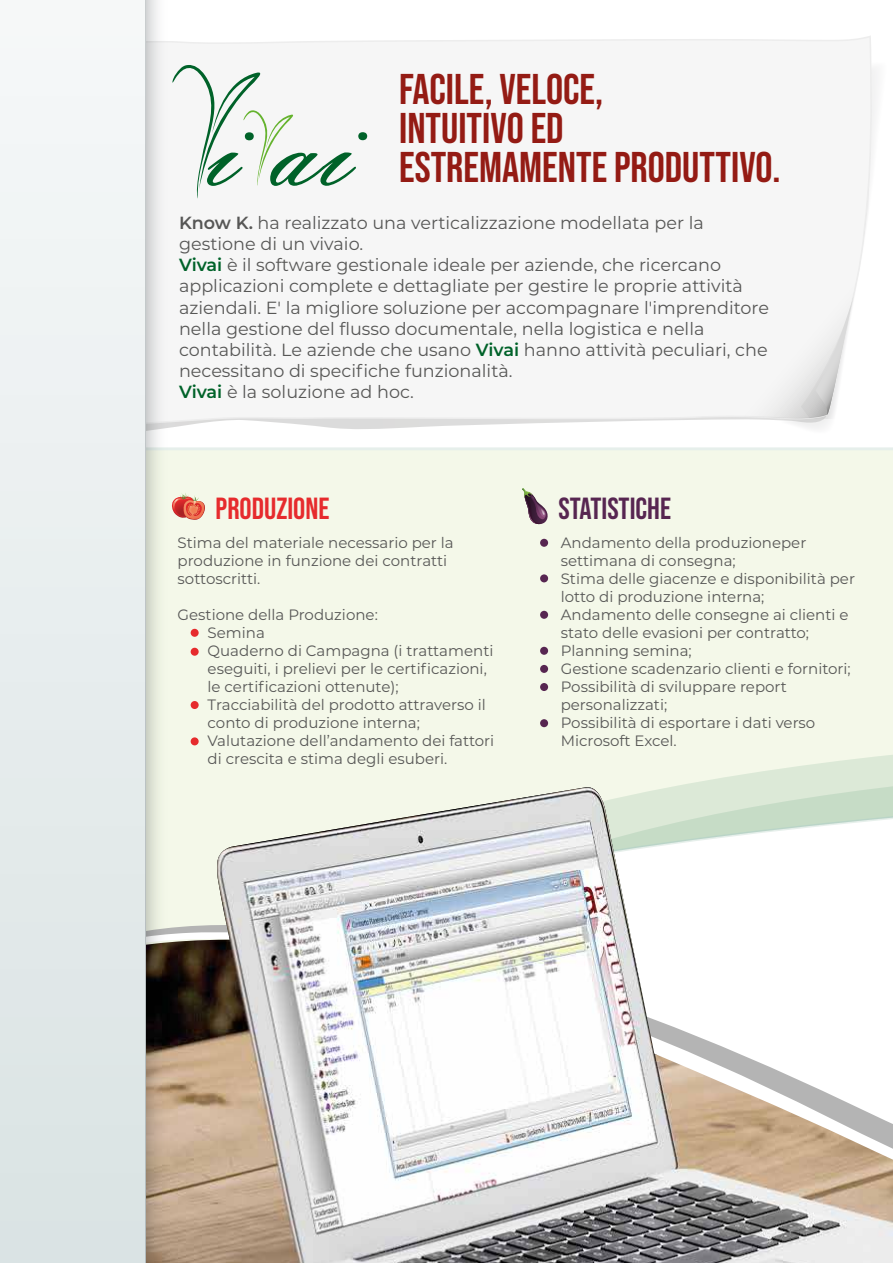
<style>
.page{position:relative;width:893px;height:1263px;background:#fff}
.page>*{position:absolute;margin:0;border:0;box-sizing:border-box;transform-origin:0 0}
.t1{font:42.75px/39px "Bebas Neue";color:#941b14}
.t2{font:30.45px "Bebas Neue";color:#572651}
.t3{font:30.45px "Bebas Neue";color:#e62b2d}
.t4{font:17.55px/21.1px "Montserrat";color:#575756}
.t5{font:15px/18px "Montserrat";color:#575756}
.s1{font-weight:600}
.s2{font-weight:600;color:#006229}
</style>
<div class="page">
<div style="left:174px;top:447px;width:719px;height:340px;background:#f4f8e9"></div>
<div style="left:292px;top:702px;width:601px;height:85px;background:#f4f8e9"></div>
<svg style="left:323px;top:733px;width:570px;height:54px;background:#f0f6e6"></svg>
<div style="left:174px;top:39px;width:607px;height:387px;background:#f6f6f6"></div>
<div style="left:680px;top:36px;width:191px;height:383px;background:#f6f6f6"></div>
<svg style="left:781px;top:60px;width:96px;height:369px"></svg>
<img style="left:174px;top:787px;width:719px;height:476px">
<div style="left:0;top:0;width:145px;height:1263px;background:linear-gradient(to right,#e8eeee,#e8eeee)"></div>
<svg style="left:145px;top:0;width:29px;height:1263px"></svg>
<svg style="left:171px;top:492px;width:36px;height:28px"></svg>
<svg style="left:522px;top:488px;width:28px;height:37px"></svg>
<svg style="left:172px;top:64px;width:195px;height:135px"></svg>
<div style="left:191px;top:629px;width:8px;height:8px;background:#e62b2d;border-radius:50%"></div>
<div style="left:540px;top:539px;width:8px;height:8px;background:#572651;border-radius:50%"></div>
<div style="left:540px;top:574px;width:8px;height:8px;background:#572651;border-radius:50%"></div>
<div style="left:540px;top:611px;width:8px;height:8px;background:#572651;border-radius:50%"></div>
<div style="left:540px;top:647px;width:8px;height:8px;background:#572651;border-radius:50%"></div>
<div style="left:540px;top:665px;width:8px;height:8px;background:#572651;border-radius:50%"></div>
<div style="left:540px;top:683px;width:8px;height:8px;background:#572651;border-radius:50%"></div>
<div style="left:540px;top:719px;width:8px;height:8px;background:#572651;border-radius:50%"></div>
<div style="left:191px;top:648px;width:8px;height:8px;background:#e62b2d;border-radius:50%"></div>
<div style="left:191px;top:701px;width:8px;height:8px;background:#e62b2d;border-radius:50%"></div>
<div style="left:191px;top:737px;width:8px;height:8px;background:#e62b2d;border-radius:50%"></div>
<h1 class="t1" style="left:399px;top:70px;width:383px">FACILE, VELOCE,<br>INTUITIVO ED<br>ESTREMAMENTE PRODUTTIVO.</h1>
<p class="t4" style="left:179px;top:212px;width:592px"><span class="s1">Know K.</span> ha realizzato una verticalizzazione modellata per la gestione di un vivaio.<br><span class="s2">Vivai</span> è il software gestionale ideale per aziende, che ricercano applicazioni complete e dettagliate per gestire le proprie attività aziendali. E' la migliore soluzione per accompagnare l'imprenditore nella gestione del flusso documentale, nella logistica e nella contabilità. Le aziende che usano <span class="s2">Vivai</span> hanno attività peculiari, che necessitano di specifiche funzionalità.<br><span class="s2">Vivai</span> è la soluzione ad hoc.</p>
<h2 class="t3" style="left:216px;top:491px;width:115px">PRODUZIONE</h2>
<h2 class="t2" style="left:559px;top:491px;width:114px">STATISTICHE</h2>
<p class="t5" style="left:178px;top:533px;width:278px">Stima del materiale necessario per la produzione in funzione dei contratti sottoscritti.</p>
<p class="t5" style="left:208px;top:605px;width:288px;text-indent:-30px">Gestione della Produzione:<br>Semina<br>Quaderno di Campagna (i trattamenti eseguiti, i prelievi per le certificazioni, le certificazioni ottenute);<br>Tracciabilità del prodotto attraverso il conto di produzione interna;<br>Valutazione dell’andamento dei fattori di crescita e stima degli esuberi.</p>
<p class="t5" style="left:561px;top:533px;width:296px">Andamento della produzioneper settimana di consegna;<br>Stima delle giacenze e disponibilità per lotto di produzione interna;<br>Andamento delle consegne ai clienti e stato delle evasioni per contratto;<br>Planning semina;<br>Gestione scadenzario clienti e fornitori;<br>Possibilità di sviluppare report personalizzati;<br>Possibilità di esportare i dati verso<br>Microsoft Excel.</p>
</div>
